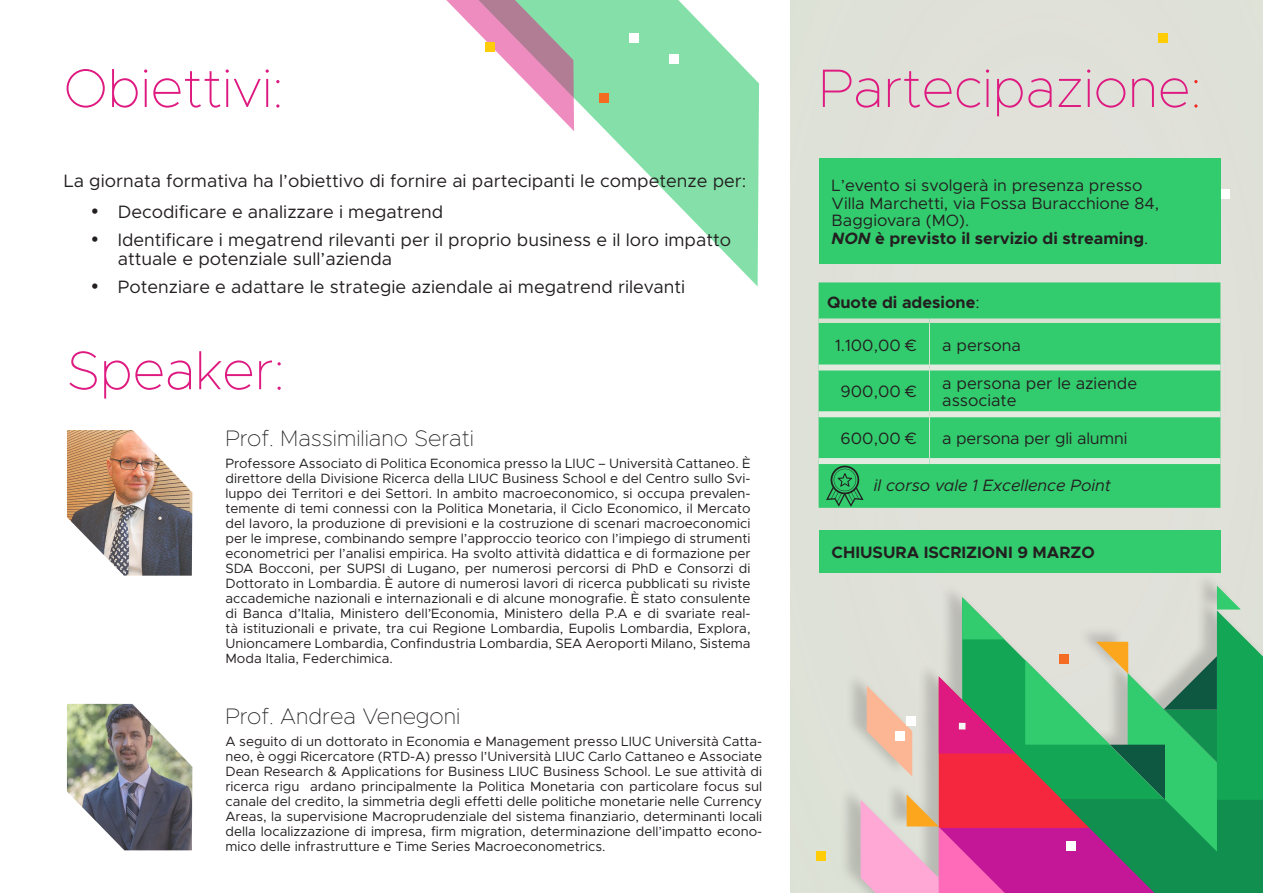
<style>
.page{position:relative;width:1263px;height:893px;background:#fff}
.page>*{position:absolute;margin:0;border:0;box-sizing:border-box;transform-origin:0 0}
.t1{font:100 54.3px "Metropolis";color:#de1a81}
.t2{font:100 22.5px "Metropolis";color:#231f20}
.t3{font:18px/19.4px "Metropolis";color:#231f20}
.t4{font:16.5px/17.9px "Metropolis";color:#231f20}
.t5{font:700 16.5px "Metropolis";color:#231f20}
.t6{font:italic 16.5px "Metropolis";color:#231f20}
.t7{font:13.5px/15px "Metropolis";color:#231f20;text-align:justify}
.s1{color:#ee2a23}
.s2{font-weight:700;font-style:italic}
.s3{font-weight:700}
.s4{font-weight:400}
</style>
<div class="page">
<svg style="left:574px;top:0;width:185px;height:286px;fill:#84e0a8"></svg>
<div style="left:791px;top:0;width:472px;height:893px;background:#dfe1d8"></div>
<div style="left:838px;top:570px;width:425px;height:323px;background:#231f20;opacity:.2"></div>
<svg style="left:861px;top:586px;width:402px;height:307px"></svg>
<img style="left:67px;top:430px;width:125px;height:146px">
<img style="left:67px;top:704px;width:125px;height:146px">
<svg style="left:446px;top:0;width:128px;height:131px"></svg>
<div style="left:1059px;top:654px;width:9px;height:9px;background:#f36c21"></div>
<div style="left:1158px;top:33px;width:10px;height:10px;background:#fecd08"></div>
<div style="left:816px;top:851px;width:10px;height:9px;background:#fecd08"></div>
<div style="left:906px;top:716px;width:9px;height:10px;background:#fff"></div>
<div style="left:895px;top:731px;width:10px;height:10px;background:#fff"></div>
<div style="left:1220px;top:189px;width:10px;height:10px;background:#fff"></div>
<div style="left:1066px;top:841px;width:10px;height:9px;background:#fff"></div>
<div style="left:485px;top:43px;width:9px;height:9px;background:#fecd08"></div>
<div style="left:600px;top:94px;width:9px;height:9px;background:#f36c21"></div>
<div style="left:629px;top:33px;width:10px;height:10px;background:#fff"></div>
<div style="left:669px;top:54px;width:10px;height:10px;background:#fff"></div>
<div style="left:819px;top:158px;width:401px;height:106px;background:#32cc6e"></div>
<div style="left:819px;top:530px;width:401px;height:43px;background:#32cc6e"></div>
<div style="left:819px;top:282px;width:401px;height:226px;background:#32cc6e"></div>
<div style="left:819px;top:318px;width:110px;height:5px;background:#d9e2d2"></div>
<div style="left:929px;top:318px;width:291px;height:5px;background:#d9e2d2"></div>
<div style="left:819px;top:364px;width:110px;height:6px;background:#e3eadf"></div>
<div style="left:930px;top:364px;width:290px;height:6px;background:#e3eadf"></div>
<div style="left:819px;top:411px;width:110px;height:6px;background:#e3eadf"></div>
<div style="left:930px;top:411px;width:290px;height:6px;background:#e3eadf"></div>
<div style="left:819px;top:458px;width:110px;height:6px;background:#e3eadf"></div>
<div style="left:929px;top:458px;width:291px;height:6px;background:#e3eadf"></div>
<hr style="left:929px;top:323px;width:1px;height:44px;background:#d9e2d2">
<hr style="left:929px;top:367px;width:1px;height:47px;background:#d9e2d2">
<hr style="left:929px;top:414px;width:1px;height:44px;background:#d9e2d2">
<svg style="left:826px;top:466px;width:37px;height:41px"></svg>
<h1 class="t1" style="left:64px;top:55px;width:221px">Obiettivi:</h1>
<h1 class="t1" style="left:819px;top:55px;width:384px">Partecipazione<span class="s1">:</span></h1>
<h3 class="t3" style="left:64px;top:171px;width:684px">La giornata formativa ha l’obiettivo di fornire ai partecipanti le competenze per:</h3>
<h3 class="t3" style="left:91px;top:202px;width:354px">• Decodificare e analizzare i megatrend</h3>
<h3 class="t3" style="left:118px;top:230px;width:615px;text-indent:-27px">• Identificare i megatrend rilevanti per il proprio business e il loro impatto attuale e potenziale sull’azienda</h3>
<h3 class="t3" style="left:91px;top:277px;width:596px">• Potenziare e adattare le strategie aziendale ai megatrend rilevanti</h3>
<h1 class="t1" style="left:67px;top:337px;width:219px">Speaker:</h1>
<h2 class="t2" style="left:225px;top:424px;width:250px">Prof. Massimiliano Serati</h2>
<p class="t7" style="left:225px;top:456px;width:527px">Professore Associato di Politica Economica presso la LIUC – Università Cattaneo. È direttore della Divisione Ricerca della LIUC Business School e del Centro sullo Svi&shy;luppo dei Territori e dei Settori. In ambito macroeconomico, si occupa prevalen&shy;temente di temi connessi con la Politica Monetaria, il Ciclo Economico, il Mercato del lavoro, la produzione di previsioni e la costruzione di scenari macroeconomici per le imprese, combinando sempre l’approccio teorico con l’impiego di strumenti econometrici per l’analisi empirica. Ha svolto attività didattica e di formazione per SDA Bocconi, per SUPSI di Lugano, per numerosi percorsi di PhD e Consorzi di Dottorato in Lombardia. È autore di numerosi lavori di ricerca pubblicati su riviste accademiche nazionali e internazionali e di alcune monografie. È stato consulente di Banca d’Italia, Ministero dell’Economia, Ministero della P.A e di svariate real&shy;tà istituzionali e private, tra cui Regione Lombardia, Eupolis Lombardia, Explora, Unioncamere Lombardia, Confindustria Lombardia, SEA Aeroporti Milano, Sistema Moda Italia, Federchimica.</p>
<h2 class="t2" style="left:225px;top:702px;width:236px">Prof. Andrea Venegoni</h2>
<p class="t7" style="left:225px;top:734px;width:538px">A seguito di un dottorato in Economia e Management presso LIUC Università Catta&shy;neo, è oggi Ricercatore (RTD-A) presso l’Università LIUC Carlo Cattaneo e Associate Dean Research &amp; Applications for Business LIUC Business School. Le sue attività di ricerca rigu ardano principalmente la Politica Monetaria con particolare focus sul canale del credito, la simmetria degli effetti delle politiche monetarie nelle Currency Areas, la supervisione Macroprudenziale del sistema finanziario, determinanti locali della localizzazione di impresa, firm migration, determinazione dell’impatto econo&shy;mico delle infrastrutture e Time Series Macroeconometrics.</p>
<p class="t4" style="left:832px;top:176px;width:329px">L’evento si svolgerà in presenza presso Villa Marchetti, via Fossa Buracchione 84, Baggiovara (MO).<br><span class="s2">NON</span> <span class="s3">è previsto il servizio di streaming</span>.</p>
<p class="t5" style="left:827px;top:292px;width:154px">Quote di adesione<span class="s4">:</span></p>
<p class="t4" style="left:835px;top:336px;width:83px">1.100,00 €</p>
<p class="t4" style="left:942px;top:336px;width:80px">a persona</p>
<p class="t4" style="left:841px;top:383px;width:78px">900,00 €</p>
<p class="t4" style="left:942px;top:375px;width:196px;line-height:16.5px">a persona per le aziende associate</p>
<p class="t4" style="left:841px;top:430px;width:78px">600,00 €</p>
<p class="t4" style="left:942px;top:430px;width:187px">a persona per gli alumni</p>
<p class="t6" style="left:874px;top:475px;width:239px">il corso vale 1 Excellence Point</p>
<p class="t5" style="left:832px;top:542px;width:265px">CHIUSURA ISCRIZIONI 9 MARZO</p>
</div>
